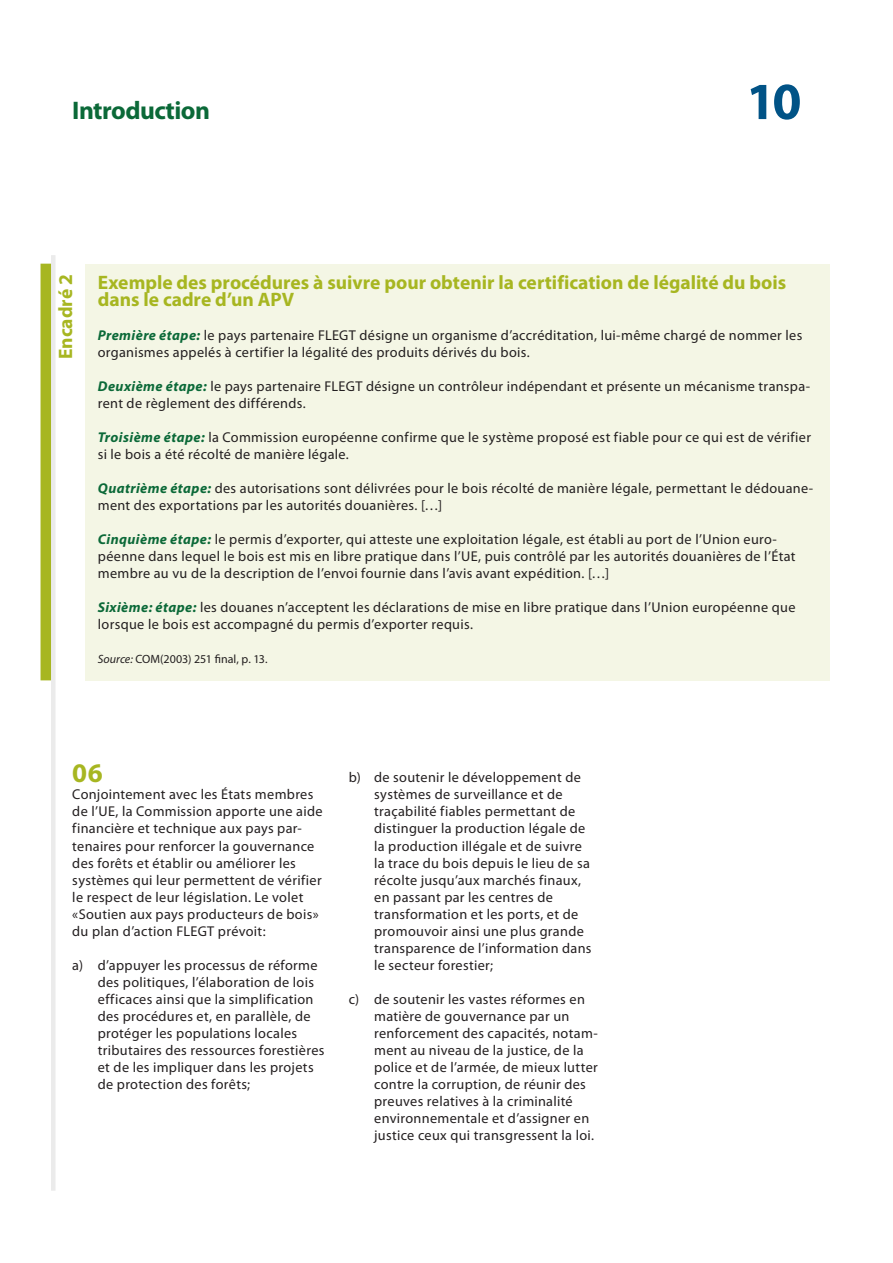
<style>
.page{position:relative;width:893px;height:1263px;background:#fff}
.page>*{position:absolute;margin:0;border:0;box-sizing:border-box;transform-origin:0 0}
.t1{font:700 52.5px "Myriad Pro";color:#015386}
.E_05_-_CHAP__1__TEXT{font:700 27px "Myriad Pro";color:#a7b621}
.t2{font:700 25.5px "Myriad Pro";letter-spacing:-.02em;color:#0b6938}
.F_02_-_BOX_TITRE_COL{font:700 19.5px/17px "Myriad Pro";color:#a7b621}
.F_01_-_GREEN_BOX_NUM{font:700 19.5px "Myriad Pro";color:#a7b621}
.F_04_-_BOX_TEXTE{font:14.25px/17px "Myriad Pro";letter-spacing:.02em;color:#231f20}
.E_07_-_CHAP___a__TEX{font:14.25px/17px "Myriad Pro";letter-spacing:.02em;color:#231f20}
.E_05_-_CHAP__1__TEXT-2{font:14.25px/17px "Myriad Pro";letter-spacing:.025em;color:#231f20}
.F_07_-_SOURCE{font:12px "Myriad Pro";color:#231f20}
.s1{font-weight:700;font-style:italic;color:#0b6938}
.s2{font-style:italic}
</style>
<div class="page">
<div style="left:51px;top:255px;width:5px;height:936px;background:#ebebeb"></div>
<div style="left:85px;top:264px;width:744px;height:416px;background:#f4f6e5"></div>
<div style="left:41px;top:264px;width:10px;height:416px;background:#a7b621"></div>
<h3 class="t2" style="left:72px;top:94px;width:139px">Introduction</h3>
<h1 class="t1" style="left:746px;top:67px;width:57px">10</h1>
<p class="F_01_-_GREEN_BOX_NUM" style="left:53px;top:359px;width:86px;rotate:-90deg">Encadré 2</p>
<p class="F_02_-_BOX_TITRE_COL" style="left:98px;top:273px;width:690px">Exemple des procédures à suivre pour obtenir la certification de légalité du bois dans le cadre d’un APV</p>
<p class="F_04_-_BOX_TEXTE" style="left:98px;top:327px;width:706px"><span class="s1">Première étape:</span> le pays partenaire FLEGT désigne un organisme d’accréditation, lui‑même chargé de nommer les organismes appelés à certifier la légalité des produits dérivés du bois.</p>
<p class="F_04_-_BOX_TEXTE" style="left:98px;top:378px;width:714px"><span class="s1">Deuxième étape:</span> le pays partenaire FLEGT désigne un contrôleur indépendant et présente un mécanisme transpa‑ rent de règlement des différends.</p>
<p class="F_04_-_BOX_TEXTE" style="left:98px;top:429px;width:715px"><span class="s1">Troisième étape:</span> la Commission européenne confirme que le système proposé est fiable pour ce qui est de vérifier si le bois a été récolté de manière légale.</p>
<p class="F_04_-_BOX_TEXTE" style="left:98px;top:480px;width:717px"><span class="s1">Quatrième étape:</span> des autorisations sont délivrées pour le bois récolté de manière légale, permettant le dédouane‑ ment des exportations par les autorités douanières. […]</p>
<p class="F_04_-_BOX_TEXTE" style="left:98px;top:531px;width:699px"><span class="s1">Cinquième étape:</span> le permis d’exporter, qui atteste une exploitation légale, est établi au port de l’Union euro‑ péenne dans lequel le bois est mis en libre pratique dans l’UE, puis contrôlé par les autorités douanières de l’État membre au vu de la description de l’envoi fournie dans l’avis avant expédition. […]</p>
<p class="F_04_-_BOX_TEXTE" style="left:98px;top:599px;width:699px"><span class="s1">Sixième: étape:</span> les douanes n’acceptent les déclarations de mise en libre pratique dans l’Union européenne que lorsque le bois est accompagné du permis d’exporter requis.</p>
<p class="F_07_-_SOURCE" style="left:98px;top:652px;width:171px"><span class="s2">Source:</span> COM(2003) 251 final, p. 13.</p>
<p class="E_05_-_CHAP__1__TEXT" style="left:72px;top:756px;width:32px">06</p>
<p class="E_05_-_CHAP__1__TEXT-2" style="left:72px;top:786px;width:252px">Conjointement avec les États membres de l’UE, la Commission apporte une aide financière et technique aux pays par‑ tenaires pour renforcer la gouvernance des forêts et établir ou améliorer les systèmes qui leur permettent de vérifier le respect de leur législation. Le volet «Soutien aux pays producteurs de bois» du plan d’action FLEGT prévoit:</p>
<p class="E_07_-_CHAP___a__TEX" style="left:98px;top:956px;width:228px;text-indent:-26px">a) d’appuyer les processus de réforme des politiques, l’élaboration de lois efficaces ainsi que la simplification des procédures et, en parallèle, de protéger les populations locales tributaires des ressources forestières et de les impliquer dans les projets de protection des forêts;</p>
<p class="E_07_-_CHAP___a__TEX" style="left:374px;top:769px;width:219px;text-indent:-26px">b) de soutenir le développement de systèmes de surveillance et de traçabilité fiables permettant de distinguer la production légale de la production illégale et de suivre la trace du bois depuis le lieu de sa récolte jusqu’aux marchés finaux, en passant par les centres de transformation et les ports, et de promouvoir ainsi une plus grande transparence de l’information dans le secteur forestier;</p>
<p class="E_07_-_CHAP___a__TEX" style="left:374px;top:990px;width:225px;text-indent:-26px">c) de soutenir les vastes réformes en matière de gouvernance par un renforcement des capacités, notam‑ ment au niveau de la justice, de la police et de l’armée, de mieux lutter contre la corruption, de réunir des preuves relatives à la criminalité environnementale et d’assigner en justice ceux qui transgressent la loi.</p>
</div>
